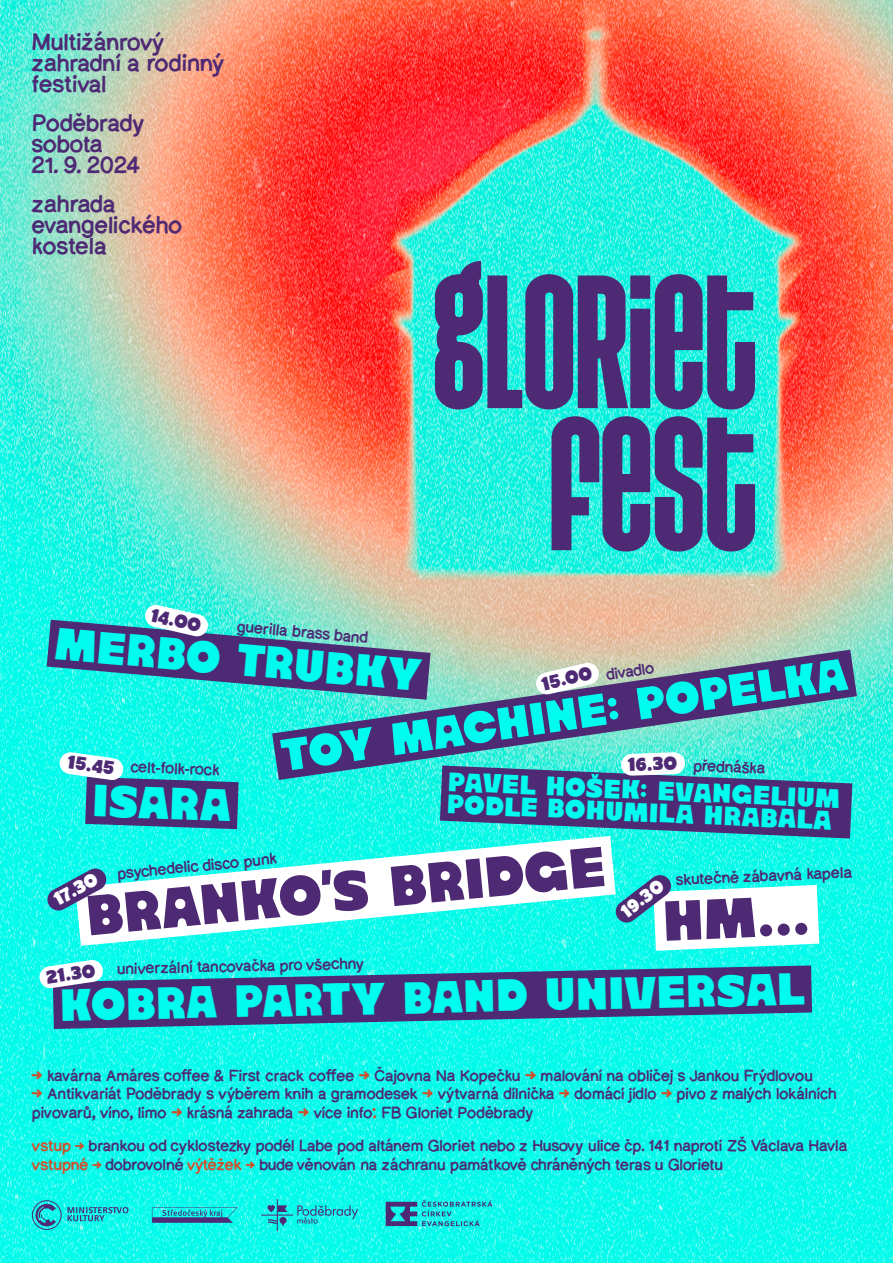
<style>
.page{position:relative;width:893px;height:1263px;background:#fff}
.page>*{position:absolute;margin:0;border:0;box-sizing:border-box;transform-origin:0 0}
.t1{font:900 condensed 165.75px "Agharti";color:#4e2974}
.t2{font:56.25px "Loram";color:#4e2974}
.t3{font:45px "Loram";color:#00fcef}
.t4{font:26.55px "Loram";color:#00fcef}
.t5{font:700 22.5px/21px "Broke Grotesk";letter-spacing:-.005em;color:#4e2974}
.t6{font:18.75px "Loram";color:#4e2974}
.t7{font:18.75px "Loram";color:#fff}
.t8{font:700 15px/18.8px "Broke Grotesk";letter-spacing:-.005em;color:#4e2974}
.s1{font-size:17.25px;color:#d44d2a}
.s2{color:#d44d2a}
</style>
<div class="page">
<img style="left:0;top:0;width:893px;height:1263px">
<svg style="left:272px;top:650px;width:585px;height:130px;background:#6187a1"></svg>
<svg style="left:75px;top:836px;width:541px;height:110px"></svg>
<svg style="left:53px;top:965px;width:759px;height:64px;background:#3e5e92"></svg>
<svg style="left:47px;top:604px;width:384px;height:96px;background:#568ea9"></svg>
<svg style="left:535px;top:662px;width:65px;height:33px"></svg>
<svg style="left:59px;top:751px;width:180px;height:78px;background:#4690b0"></svg>
<svg style="left:440px;top:752px;width:412px;height:86px;background:#49729c"></svg>
<svg style="left:46px;top:867px;width:62px;height:45px"></svg>
<svg style="left:614px;top:874px;width:205px;height:77px"></svg>
<svg style="left:39px;top:959px;width:65px;height:30px"></svg>
<svg style="left:32px;top:1200px;width:96px;height:30px;background:#1dd2d5"></svg>
<svg style="left:261px;top:1199px;width:97px;height:32px;background:#19dbda"></svg>
<svg style="left:152px;top:1207px;width:86px;height:16px"></svg>
<svg style="left:386px;top:1200px;width:106px;height:26px;background:#23b7c5"></svg>
<svg style="left:321px;top:870px;width:11px;height:15px"></svg>
<p class="t5" style="left:32px;top:30px;width:134px">Multižánrový</p>
<p class="t5" style="left:32px;top:51px;width:194px">zahradní a rodinný festival</p>
<p class="t5" style="left:32px;top:111px;width:115px">Poděbrady</p>
<p class="t5" style="left:32px;top:132px;width:72px">sobota</p>
<p class="t5" style="left:32px;top:153px;width:110px">21. 9. 2024</p>
<p class="t5" style="left:32px;top:193px;width:85px">zahrada</p>
<p class="t5" style="left:32px;top:214px;width:152px">evangelického</p>
<p class="t5" style="left:32px;top:235px;width:77px">kostela</p>
<p class="t1" style="left:433px;top:240px;width:325px">GLORIET</p>
<p class="t1" style="left:549px;top:382px;width:209px">FEST</p>
<p class="t6" style="left:154px;top:603px;width:53px;rotate:13deg">14.00</p>
<p class="t8" style="left:238px;top:616px;width:133px;rotate:5deg">guerilla brass band</p>
<p class="t3" style="left:57px;top:616px;width:370px;rotate:5deg">MERBO TRUBKY</p>
<p class="t3" style="left:278px;top:728px;width:573px;rotate:-8deg">Toy Machine: Popelka</p>
<p class="t8" style="left:605px;top:664px;width:50px;rotate:-8deg">divadlo</p>
<p class="t6" style="left:539px;top:673px;width:53px;rotate:-13deg">15.00</p>
<p class="t6" style="left:69px;top:750px;width:49px;rotate:8deg">15.45</p>
<p class="t6" style="left:627px;top:753px;width:52px;rotate:-2deg">16.30</p>
<p class="t8" style="left:131px;top:756px;width:91px;rotate:2deg">celt-folk-rock</p>
<p class="t8" style="left:694px;top:755px;width:73px;rotate:3deg">přednáška</p>
<p class="t4" style="left:448px;top:767px;width:394px;rotate:2deg">Pavel Hosek: Evangelium</p>
<p class="t3" style="left:93px;top:773px;width:141px;rotate:2deg">ISARA</p>
<p class="t4" style="left:447px;top:789px;width:387px;rotate:2deg">podle Bohumila Hrabala</p>
<p class="t2" style="left:329px;top:857px;width:276px;rotate:-5deg">S BRIDGE</p>
<p class="t8" style="left:116px;top:863px;width:162px;rotate:-5deg">psychedelic disco punk</p>
<p class="t8" style="left:675px;top:870px;width:178px;rotate:-3deg">skutečně zábavná kapela</p>
<p class="t7" style="left:49px;top:890px;width:49px;rotate:-29deg">17.30</p>
<p class="t7" style="left:616px;top:904px;width:51px;rotate:-37deg">19.30</p>
<p class="t2" style="left:83px;top:881px;width:239px;rotate:-5deg">BRANKO</p>
<p class="t2" style="left:661px;top:888px;width:149px;rotate:-3deg">HM...</p>
<p class="t3" style="left:59px;top:976px;width:747px;rotate:-1deg">KOBRA PARTY BAND UNIVERSAL</p>
<p class="t8" style="left:117px;top:958px;width:249px;rotate:-1deg">univerzální tancovačka pro všechny</p>
<p class="t6" style="left:44px;top:966px;width:52px;rotate:-8deg">21.30</p>
<p class="t8" style="left:32px;top:1065px;width:782px"><span class="s1">→</span> kavárna Amáres coffee &amp; First crack coffee <span class="s1">→</span> Čajovna Na Kopečku <span class="s1">→</span> malování na obličej s Jankou Frýdlovou</p>
<p class="t8" style="left:32px;top:1084px;width:806px"><span class="s1">→</span> Antikvariát Poděbrady s výběrem knih a gramodesek <span class="s1">→</span> výtvarná dílnička <span class="s1">→</span> domácí jídlo <span class="s1">→</span> pivo z malých lokálních pivovarů, víno, limo <span class="s1">→</span> krásná zahrada <span class="s1">→</span> více info<span class="s1">:</span> FB Gloriet Poděbrady</p>
<p class="t8" style="left:32px;top:1136px;width:817px"><span class="s2">vstup →</span> brankou od cyklostezky podél Labe pod altánem Gloriet nebo z Husovy ulice čp. 141 naproti ZŠ Václava Havla</p>
<p class="t8" style="left:32px;top:1154px;width:693px"><span class="s2">vstupné →</span> dobrovolné <span class="s2">výtěžek →</span> bude věnován na záchranu památkově chráněných teras u Glorietu</p>
</div>
